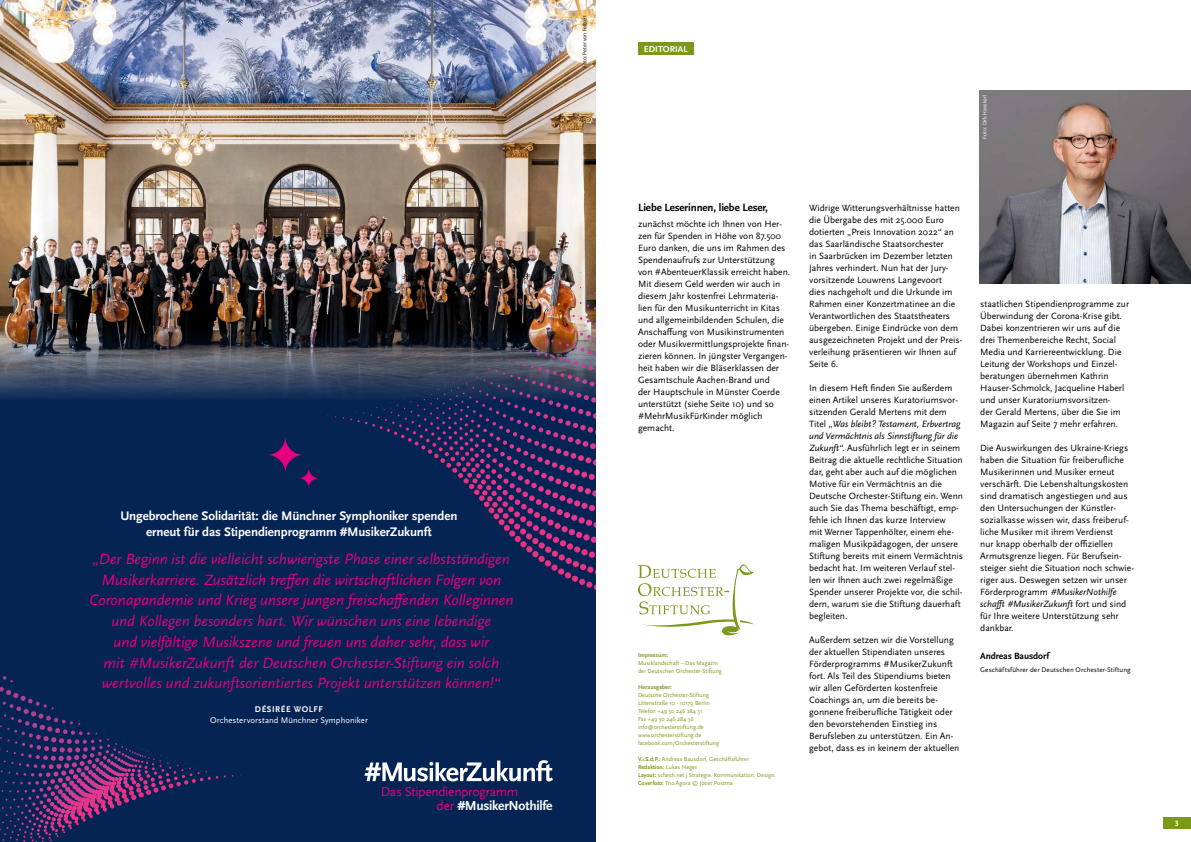
<style>
.page{position:relative;width:1191px;height:842px;background:#fff}
.page>*{position:absolute;margin:0;border:0;box-sizing:border-box;transform-origin:0 0}
.t1{font:italic 15.6px/20.8px "Scala Sans Pro";letter-spacing:-.005em;color:#e6007d;text-align:center}
.t2{font:13.5px "Scala Sans Pro";letter-spacing:-.03em;color:#e6007d}
.t3{font:700 13.5px "Scala Sans Pro";letter-spacing:-.025em;color:#fff}
.t4{font:700 13px/16px "Scala Sans Pro";letter-spacing:-.01em;color:#fff;text-align:center}
.t5{font:700 11px "Scala Sans Pro";letter-spacing:-.01em;color:#000}
.t6{font:9.5px/12px "Scala Sans Pro";color:#000}
.t7{font:700 9.5px "Scala Sans Pro";letter-spacing:-.01em;color:#000}
.Fießtext{font:700 9px "Scala Sans Pro";letter-spacing:.01em;color:#fff}
.t8{font:8.6px/11px "Scala Sans Pro";letter-spacing:.01em;color:#fff;text-align:center}
.t9{font:700 8px "Scala Sans Pro";color:#fff}
.t10{font:7px "Scala Sans Pro";letter-spacing:.015em;color:#000}
.t11{font:6px/8px "Scala Sans Pro";color:#7a991b}
.t12{font:700 6px "Scala Sans Pro";color:#7a991b}
.Fotocredit{font:5px "Open Sans";color:#000}
.Fotocredit-2{font:5px "Open Sans";color:#fff}
.s1{font-weight:700}
.s2{font-weight:400;color:#e6007d}
.s3{font-weight:400}
.s4{font-style:italic}
</style>
<div class="page">
<img style="left:0;top:0;width:595px;height:372px">
<div style="left:638px;top:43px;width:55px;height:12px;background:#7a991b"></div>
<div style="left:0;top:372px;width:595px;height:470px;background:#052453"></div>
<svg style="left:0;top:676px;width:218px;height:166px"></svg>
<svg style="left:588px;top:551px;width:7px;height:7px"></svg>
<div style="left:581px;top:549px;width:7px;height:6px;background:#e83285;border-radius:3px"></div>
<div style="left:574px;top:546px;width:6px;height:7px;background:#e83285;border-radius:3px"></div>
<svg style="left:566px;top:543px;width:7px;height:7px"></svg>
<svg style="left:559px;top:540px;width:7px;height:7px"></svg>
<div style="left:587px;top:566px;width:6px;height:7px;background:#e83282;border-radius:3px"></div>
<svg style="left:580px;top:564px;width:6px;height:6px"></svg>
<div style="left:572px;top:561px;width:7px;height:6px;background:#e83282;border-radius:3px"></div>
<svg style="left:565px;top:557px;width:7px;height:7px"></svg>
<div style="left:558px;top:554px;width:7px;height:7px;background:#e83282;border-radius:3px"></div>
<svg style="left:551px;top:550px;width:7px;height:7px"></svg>
<div style="left:545px;top:546px;width:6px;height:7px;background:#e83282;border-radius:3px"></div>
<div style="left:538px;top:542px;width:7px;height:7px;background:#e83282;border-radius:3px"></div>
<div style="left:586px;top:581px;width:6px;height:7px;background:#e8327f;border-radius:3px"></div>
<svg style="left:579px;top:579px;width:6px;height:6px"></svg>
<div style="left:572px;top:575px;width:6px;height:7px;background:#e8327f;border-radius:3px"></div>
<svg style="left:564px;top:572px;width:7px;height:7px"></svg>
<div style="left:558px;top:568px;width:6px;height:7px;background:#e8327f;border-radius:3px"></div>
<svg style="left:551px;top:564px;width:7px;height:7px"></svg>
<div style="left:544px;top:560px;width:7px;height:7px;background:#e8327f;border-radius:3px"></div>
<svg style="left:538px;top:555px;width:7px;height:7px"></svg>
<div style="left:532px;top:551px;width:7px;height:7px;background:#e8327f;border-radius:3px"></div>
<div style="left:526px;top:546px;width:7px;height:7px;background:#e8327f;border-radius:3px"></div>
<div style="left:520px;top:541px;width:7px;height:6px;background:#e8327f;border-radius:3px"></div>
<img style="left:350px;top:272px;width:246px;height:272px">
<svg style="left:364px;top:760px;width:189px;height:21px"></svg>
<svg style="left:267px;top:437px;width:37px;height:36px"></svg>
<svg style="left:298px;top:468px;width:21px;height:20px"></svg>
<div style="left:1162px;top:818px;width:29px;height:11px;background:#7a991b"></div>
<img style="left:979px;top:91px;width:212px;height:192px">
<svg style="left:638px;top:564px;width:116px;height:72px"></svg>
<div style="left:725px;top:626px;width:13px;height:6px;background:#7a991b;border-radius:50%"></div>
<p class="Fotocredit" style="left:581px;top:68px;width:54px;rotate:-90deg">Foto: Peter von Felbert</p>
<p class="t4" style="left:120px;top:507px;width:339px">Ungebrochene Solidarität: die Münchner Symphoniker spenden erneut für das Stipendienprogramm #MusikerZukunft</p>
<p class="t1" style="left:89px;top:548px;width:425px">„Der Beginn ist die vielleicht schwierigste Phase einer selbstständigen Musikerkarriere. Zusätzlich treffen die wirtschaftlichen Folgen von Coronapandemie und Krieg unsere jungen freischaffenden Kolleginnen und Kollegen besonders hart. Wir wünschen uns eine lebendige<br>und vielfältige Musikszene und freuen uns daher sehr, dass wir<br>mit #MusikerZukunft der Deutschen Orchester-Stiftung ein solch wertvolles und zukunftsorientiertes Projekt unterstützen können!“</p>
<p class="t8" style="left:210px;top:704px;width:159px"><span class="s1">DÉSIRÉE WOLFF<br></span>Orchestervorstand Münchner Symphoniker</p>
<p class="t2" style="left:381px;top:783px;width:139px">Das Stipendienprogramm</p>
<p class="t3" style="left:436px;top:798px;width:117px"><span class="s2">der</span> #MusikerNothilfe</p>
<p class="Fießtext" style="left:644px;top:44px;width:46px">EDITORIAL</p>
<p class="Fotocredit-2" style="left:981px;top:138px;width:45px;rotate:-90deg">Foto: Dirk Hasskarl</p>
<p class="t5" style="left:638px;top:201px;width:131px">Liebe Leserinnen, liebe Leser,</p>
<p class="t6" style="left:638px;top:218px;width:154px">zunächst möchte ich Ihnen von Her&shy;zen für Spenden in Höhe von 87.500<br>Euro danken, die uns im Rahmen des Spendenaufrufs zur Unterstützung von #AbenteuerKlassik erreicht haben.<br>Mit diesem Geld werden wir auch in diesem Jahr kostenfrei Lehrmateria&shy;lien für den Musikunterricht in Kitas und allgemeinbildenden Schulen, die Anschaffung von Musikinstrumenten oder Musikvermittlungsprojekte finan&shy;zieren können. In jüngster Vergangen&shy;heit haben wir die Bläserklassen der Gesamtschule Aachen-Brand und<br>der Hauptschule in Münster Coerde unterstützt (siehe Seite 10) und so #MehrMusikFürKinder möglich gemacht.</p>
<p class="t12" style="left:638px;top:652px;width:31px">Impressum:</p>
<p class="t11" style="left:638px;top:659px;width:85px">Musiklandschaft – Das Magazin der Deutschen Orchester-Stiftung</p>
<p class="t12" style="left:638px;top:684px;width:35px">Herausgeber:</p>
<p class="t11" style="left:638px;top:691px;width:73px">Deutsche Orchester-Stiftung</p>
<p class="t11" style="left:638px;top:699px;width:73px">Littenstraße 10 · 10179 Berlin</p>
<p class="t11" style="left:638px;top:707px;width:67px">Telefon +49 30 246 284 31<br>Fax +49 30 246 284 36 info@orchesterstiftung.de</p>
<p class="t11" style="left:638px;top:731px;width:83px">www.orchesterstiftung.de facebook.com/Orchesterstiftung</p>
<p class="t11" style="left:638px;top:755px;width:113px"><span class="s1">V.i.S.d.P.:</span> Andreas Bausdorf, Geschäftsführer</p>
<p class="t12" style="left:638px;top:764px;width:61px">Redaktion: <span class="s3">Lukas Heger</span></p>
<p class="t11" style="left:638px;top:771px;width:139px"><span class="s1">Layout:</span> schech.net | Strategie. Kommunikation. Design.</p>
<p class="t11" style="left:638px;top:779px;width:96px"><span class="s1">Coverfoto:</span> Trio Agora © Joost Postma</p>
<p class="t6" style="left:809px;top:202px;width:155px">Widrige Witterungsverhältnisse hatten die Übergabe des mit 25.000 Euro dotierten „Preis Innovation 2022“ an das Saarländische Staatsorchester<br>in Saarbrücken im Dezember letzten Jahres verhindert. Nun hat der Jury&shy;vorsitzende Louwrens Langevoort<br>dies nachgeholt und die Urkunde im Rahmen einer Konzertmatinee an die Verantwortlichen des Staatstheaters übergeben. Einige Eindrücke von dem ausgezeichneten Projekt und der Preis&shy;verleihung präsentieren wir Ihnen auf Seite 6.</p>
<p class="t6" style="left:809px;top:382px;width:156px">In diesem Heft finden Sie außerdem einen Artikel unseres Kuratoriumsvor&shy;sitzenden Gerald Mertens mit dem Titel „<span class="s4">Was bleibt? Testament, Erbvertrag und Vermächtnis als Sinnstiftung für die Zukunft“.</span> Ausführlich legt er in seinem Beitrag die aktuelle rechtliche Situation dar, geht aber auch auf die möglichen Motive für ein Vermächtnis an die Deutsche Orchester-Stiftung ein. Wenn auch Sie das Thema beschäftigt, emp&shy;fehle ich Ihnen das kurze Interview<br>mit Werner Tappenhölter, einem ehe&shy;maligen Musikpädagogen, der unsere Stiftung bereits mit einem Vermächtnis bedacht hat. Im weiteren Verlauf stel&shy;len wir Ihnen auch zwei regelmäßige Spender unserer Projekte vor, die schil&shy;dern, warum sie die Stiftung dauerhaft begleiten.</p>
<p class="t6" style="left:809px;top:634px;width:152px">Außerdem setzen wir die Vorstellung der aktuellen Stipendiaten unseres Förderprogramms #MusikerZukunft fort. Als Teil des Stipendiums bieten wir allen Geförderten kostenfreie Coachings an, um die bereits be&shy;gonnene freiberufliche Tätigkeit oder den bevorstehenden Einstieg ins Berufsleben zu unterstützen. Ein An&shy;gebot, dass es in keinem der aktuellen</p>
<p class="t6" style="left:980px;top:298px;width:150px">staatlichen Stipendienprogramme zur Überwindung der Corona-Krise gibt.<br>Dabei konzentrieren wir uns auf die drei Themenbereiche Recht, Social Media und Karriereentwicklung. Die Leitung der Workshops und Einzel&shy;beratungen übernehmen Kathrin Hauser-Schmolck, Jacqueline Haberl und unser Kuratoriumsvorsitzen-<br>der Gerald Mertens, über die Sie im Magazin auf Seite 7 mehr erfahren.</p>
<p class="t6" style="left:980px;top:442px;width:155px">Die Auswirkungen des Ukraine-Kriegs haben die Situation für freiberufliche Musikerinnen und Musiker erneut verschärft. Die Lebenshaltungskosten sind dramatisch angestiegen und aus den Untersuchungen der Künstler&shy;sozialkasse wissen wir, dass freiberuf&shy;liche Musiker mit ihrem Verdienst<br>nur knapp oberhalb der offiziellen Armutsgrenze liegen. Für Berufsein&shy;steiger sieht die Situation noch schwie&shy;riger aus. Deswegen setzen wir unser Förderprogramm <span class="s4">#MusikerNothilfe schafft #MusikerZukunft</span> fort und sind für Ihre weitere Unterstützung sehr dankbar.</p>
<p class="t7" style="left:980px;top:650px;width:70px">Andreas Bausdorf</p>
<p class="t10" style="left:980px;top:666px;width:152px">Geschäftsführer der Deutschen Orchester-Stiftung</p>
<p class="t9" style="left:1174px;top:819px;width:5px">3</p>
</div>
